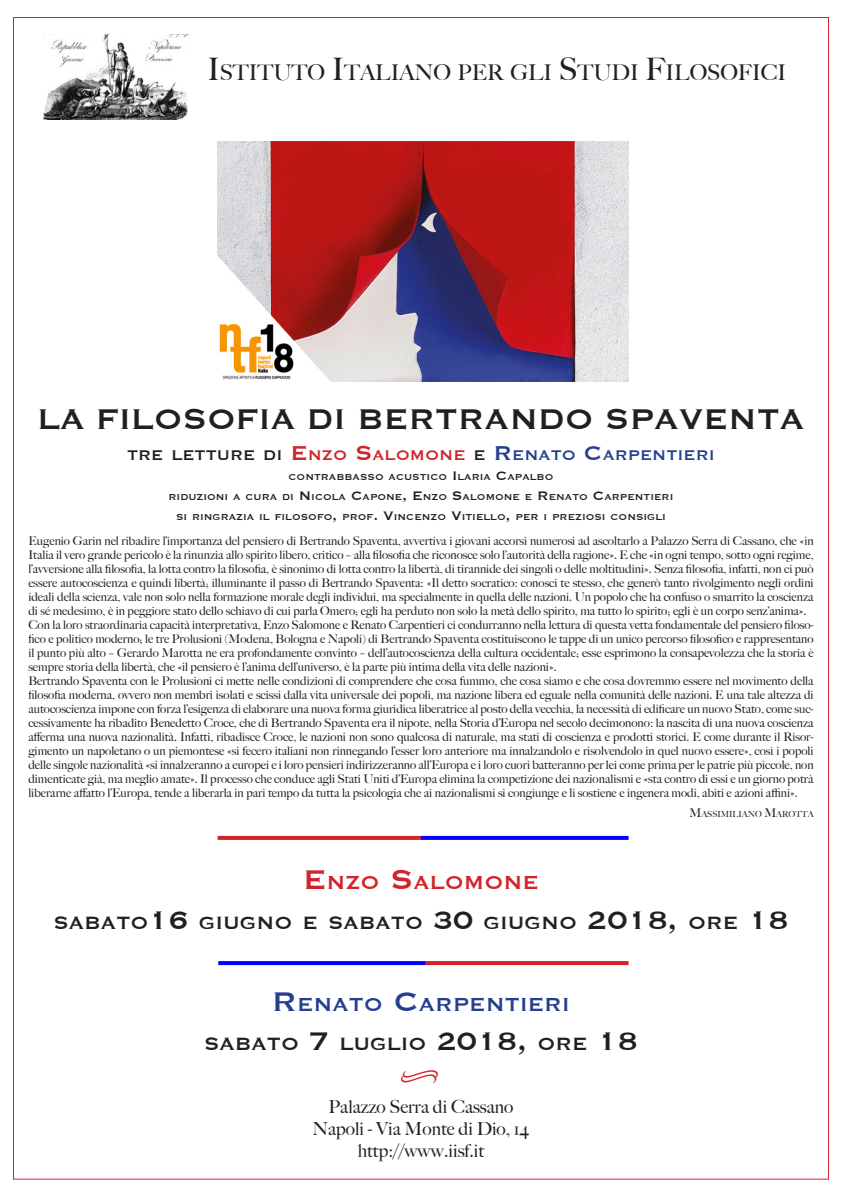
<style>
.page{position:relative;width:842px;height:1191px;background:#fff}
.page>*{position:absolute;margin:0;border:0;box-sizing:border-box;transform-origin:0 0}
.t1{font:37px "Copperplate";color:#231f20}
.t2{font:25.2px "Minion Pro";color:#d1232a}
.t3{font:24.5px "Copperplate";color:#253f8e}
.t4{font:24.5px "Copperplate";color:#d1232a}
.t5{font:23.1px "Copperplate";color:#231f20}
.t6{font:500 21.7px "Big Caslon";color:#231f20}
.t7{font:18.2px "Copperplate";color:#253f8e}
.t8{font:500 18px "Big Caslon";color:#231f20}
.t9{font:500 12px/14px "Big Caslon";color:#231f20;text-align:justify}
.t10{font:11.2px/20px "Copperplate";color:#231f20;text-align:center}
.t11{font:500 8.4px "Big Caslon";color:#231f20}
.s1{font-size:31px}
.s2{color:#231f20}
.s3{font-size:26px;color:#d1232a}
.s4{color:#d1232a}
.s5{font-size:26px}
.s6{font-size:16px}
.s7{font-size:12px}
.s8{font-size:35px}
.s9{font-size:33px}
</style>
<div class="page">
<img style="left:44px;top:34px;width:145px;height:86px">
<img style="left:218px;top:142px;width:411px;height:239px">
<svg style="left:218px;top:836px;width:203px;height:4px"></svg>
<svg style="left:421px;top:836px;width:208px;height:4px"></svg>
<svg style="left:218px;top:961px;width:207px;height:4px"></svg>
<svg style="left:425px;top:961px;width:204px;height:4px"></svg>
<p class="t6" style="left:207px;top:54px;width:578px"><span class="s1">I</span>STITUTO <span class="s1">I</span>TALIANO PER GLI <span class="s1">S</span>TUDI <span class="s1">F</span>ILOSOFICI</p>
<p class="t1" style="left:38px;top:394px;width:768px">LA FILOSOFIA DI BERTRANDO SPAVENTA</p>
<p class="t7" style="left:127px;top:443px;width:589px"><span class="s2">tre letture di</span> <span class="s3">E</span> <span class="s4">nzo</span> <span class="s3">S</span><span class="s4">alomone</span> <span class="s2">e</span> <span class="s5">R</span> enato <span class="s5">C</span>arpentieri</p>
<p class="t10" style="left:169px;top:466px;width:506px">contrabbasso acustico <span class="s6">I</span> laria <span class="s6">C</span>apalbo<br>riduzioni a cura di <span class="s6">N</span> icola <span class="s6">C</span>apone<span class="s6">, E</span> nzo <span class="s6">S</span>alomone e <span class="s6">R</span> enato <span class="s6">C</span>arpentieri</p>
<p class="t10" style="left:176px;top:506px;width:491px">si ringrazia il filosofo<span class="s6">,</span> prof<span class="s6">. V</span>incenzo <span class="s6">V</span>itiello<span class="s6">,</span> per i preziosi consigli</p>
<p class="t9" style="left:28px;top:533px;width:787px">Eugenio Garin nel ribadire l’importanza del pensiero di Bertrando Spaventa, avvertiva i giovani accorsi numerosi ad ascoltarlo a Palazzo Serra di Cassano, che «in Italia il vero grande pericolo è la rinunzia allo spirito libero, critico – alla filosofia che riconosce solo l’autorità della ragione». E che «in ogni tempo, sotto ogni regime, l’avversione alla filosofia, la lotta contro la filosofia, è sinonimo di lotta contro la libertà, di tirannide dei singoli o delle moltitudini». Senza filosofia, infatti, non ci può essere autocoscienza e quindi libertà; illuminante il passo di Bertrando Spaventa: «Il detto socratico: conosci te stesso, che generò tanto rivolgimento negli ordini ideali della scienza, vale non solo nella formazione morale degli individui, ma specialmente in quella delle nazioni. Un popolo che ha confuso o smarrito la coscienza di sé medesimo, è in peggiore stato dello schiavo di cui parla Omero; egli ha perduto non solo la metà dello spirito, ma tutto lo spirito; egli è un corpo senz’anima».</p>
<p class="t9" style="left:28px;top:617px;width:787px">Con la loro straordinaria capacità interpretativa, Enzo Salomone e Renato Carpentieri ci condurranno nella lettura di questa vetta fondamentale del pensiero filoso&shy;fico e politico moderno; le tre Prolusioni (Modena, Bologna e Napoli) di Bertrando Spaventa costituiscono le tappe di un unico percorso filosofico e rappresentano il punto più alto – Gerardo Marotta ne era profondamente convinto – dell’autocoscienza della cultura occidentale; esse esprimono la consapevolezza che la storia è sempre storia della libertà, che «il pensiero è l’anima dell’universo, è la parte più intima della vita delle nazioni».</p>
<p class="t9" style="left:28px;top:673px;width:787px">Bertrando Spaventa con le Prolusioni ci mette nelle condizioni di comprendere che cosa fummo, che cosa siamo e che cosa dovremmo essere nel movimento della filosofia moderna, ovvero non membri isolati e scissi dalla vita universale dei popoli, ma nazione libera ed eguale nella comunità delle nazioni. E una tale altezza di autocoscienza impone con forza l’esigenza di elaborare una nuova forma giuridica liberatrice al posto della vecchia, la necessità di edificare un nuovo Stato, come suc&shy;cessivamente ha ribadito Benedetto Croce, che di Bertrando Spaventa era il nipote, nella Storia d’Europa nel secolo decimonono: la nascita di una nuova coscienza afferma una nuova nazionalità. Infatti, ribadisce Croce, le nazioni non sono qualcosa di naturale, ma stati di coscienza e prodotti storici. E come durante il Risor&shy;gimento un napoletano o un piemontese «si fecero italiani non rinnegando l’esser loro anteriore ma innalzandolo e risolvendolo in quel nuovo essere», così i popoli delle singole nazionalità «si innalzeranno a europei e i loro pensieri indirizzeranno all’Europa e i loro cuori batteranno per lei come prima per le patrie più piccole, non dimenticate già, ma meglio amate». Il processo che conduce agli Stati Uniti d’Europa elimina la competizione dei nazionalismi e «sta contro di essi e un giorno potrà liberarne affatto l’Europa, tende a liberarla in pari tempo da tutta la psicologia che ai nazionalismi si congiunge e li sostiene e ingenera modi, abiti e azioni affini».</p>
<p class="t11" style="left:689px;top:807px;width:126px"><span class="s7">M</span>ASSIMI LIANO <span class="s7">M</span>AROTTA</p>
<p class="t4" style="left:303px;top:867px;width:237px"><span class="s8">E</span> nzo <span class="s8">S</span>alomone</p>
<p class="t5" style="left:53px;top:907px;width:736px">sabato<span class="s9">16</span> giugno e sabato <span class="s9">30</span> giugno <span class="s9">2018,</span> ore <span class="s9">18</span></p>
<p class="t3" style="left:272px;top:988px;width:300px"><span class="s8">R</span> enato <span class="s8">C</span>arpentieri</p>
<p class="t5" style="left:204px;top:1029px;width:435px">sabato <span class="s9">7</span> luglio <span class="s9">2018,</span> ore <span class="s9">18</span></p>
<p class="t2" style="left:399px;top:1056px;width:41px">•</p>
<p class="t8" style="left:328px;top:1092px;width:186px">Palazzo Serra di Cassano</p>
<p class="t8" style="left:312px;top:1113px;width:219px">Napoli - Via Monte di Dio, 14</p>
<p class="t8" style="left:358px;top:1135px;width:128px">http://www.iisf.it</p>
</div>
